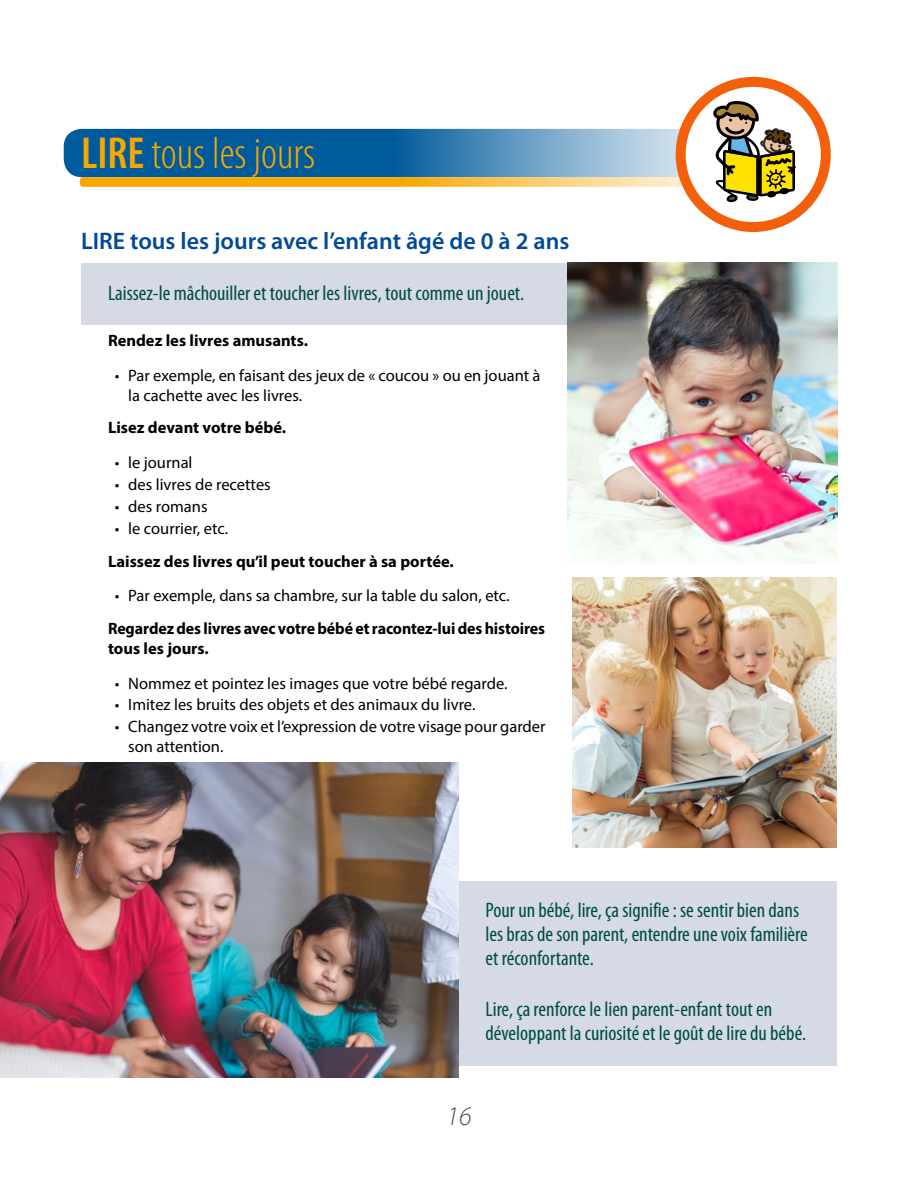
<style>
.page{position:relative;width:918px;height:1188px;background:#fff}
.page>*{position:absolute;margin:0;border:0;box-sizing:border-box;transform-origin:0 0}
.t1{font:300 condensed 45px "Myriad Pro";color:#f7a800}
.t2{font:italic 300 27px "Myriad Pro";color:#514d4e}
.t3{font:600 24px "Myriad Pro";color:#004a97}
.t4{font:condensed 21px/24px "Myriad Pro";color:#004c45}
.t5{font:16.5px/19.8px "Myriad Pro";color:#000}
.t6{font:700 16.5px "Myriad Pro";color:#000}
.t7{font:700 16.5px/19.8px "Myriad Pro";color:#000;scale:.96 1}
.s1{font-weight:600}
</style>
<div class="page">
<svg style="left:64px;top:129px;width:713px;height:48px;background:#327bb0"></svg>
<svg style="left:80px;top:177px;width:697px;height:10px;background:#f7ba38"></svg>
<div style="left:81px;top:264px;width:756px;height:61px;background:#d5dae4"></div>
<div style="left:81px;top:881px;width:756px;height:109px;background:#d5dae4"></div>
<div style="left:81px;top:980px;width:756px;height:85px;background:#d5dae4"></div>
<img style="left:567px;top:262px;width:270px;height:302px">
<img style="left:572px;top:577px;width:265px;height:270px">
<img style="left:0;top:763px;width:459px;height:314px">
<svg style="left:675px;top:77px;width:156px;height:155px"></svg>
<h1 class="t1" style="left:81px;top:129px;width:236px"><span class="s1">LIRE</span> tous les jours</h1>
<h3 class="t3" style="left:81px;top:225px;width:490px">LIRE tous les jours avec l’enfant âgé de 0 à 2 ans</h3>
<p class="t4" style="left:108px;top:281px;width:418px">Laissez-le mâchouiller et toucher les livres, tout comme un jouet.</p>
<p class="t6" style="left:108px;top:330px;width:201px">Rendez les livres amusants.</p>
<p class="t5" style="left:128px;top:365px;width:414px;text-indent:-13px">• Par exemple, en faisant des jeux de « coucou » ou en jouant à la cachette avec les livres.</p>
<p class="t6" style="left:108px;top:417px;width:180px">Lisez devant votre bébé.</p>
<p class="t5" style="left:115px;top:453px;width:79px">• le journal</p>
<p class="t5" style="left:115px;top:475px;width:158px">• des livres de recettes</p>
<p class="t5" style="left:115px;top:496px;width:94px">• des romans</p>
<p class="t5" style="left:115px;top:518px;width:115px">• le courrier, etc.</p>
<p class="t6" style="left:108px;top:550px;width:347px">Laissez des livres qu’il peut toucher à sa portée.</p>
<p class="t5" style="left:115px;top:586px;width:396px">• Par exemple, dans sa chambre, sur la table du salon, etc.</p>
<p class="t7" style="left:108px;top:618px;width:457px">Regardez des livres avec votre bébé et racontez-lui des histoires tous les jours.</p>
<p class="t5" style="left:115px;top:673px;width:394px">• Nommez et pointez les images que votre bébé regarde.</p>
<p class="t5" style="left:115px;top:695px;width:362px">• Imitez les bruits des objets et des animaux du livre.</p>
<p class="t5" style="left:128px;top:717px;width:419px;text-indent:-14px">• Changez votre voix et l’expression de votre visage pour garder son attention.</p>
<p class="t4" style="left:486px;top:898px;width:324px">Pour un bébé, lire, ça signifie : se sentir bien dans les bras de son parent, entendre une voix familière et réconfortante.</p>
<p class="t4" style="left:486px;top:997px;width:322px">Lire, ça renforce le lien parent-enfant tout en développant la curiosité et le goût de lire du bébé.</p>
<h2 class="t2" style="left:447px;top:1100px;width:26px">16</h2>
</div>
